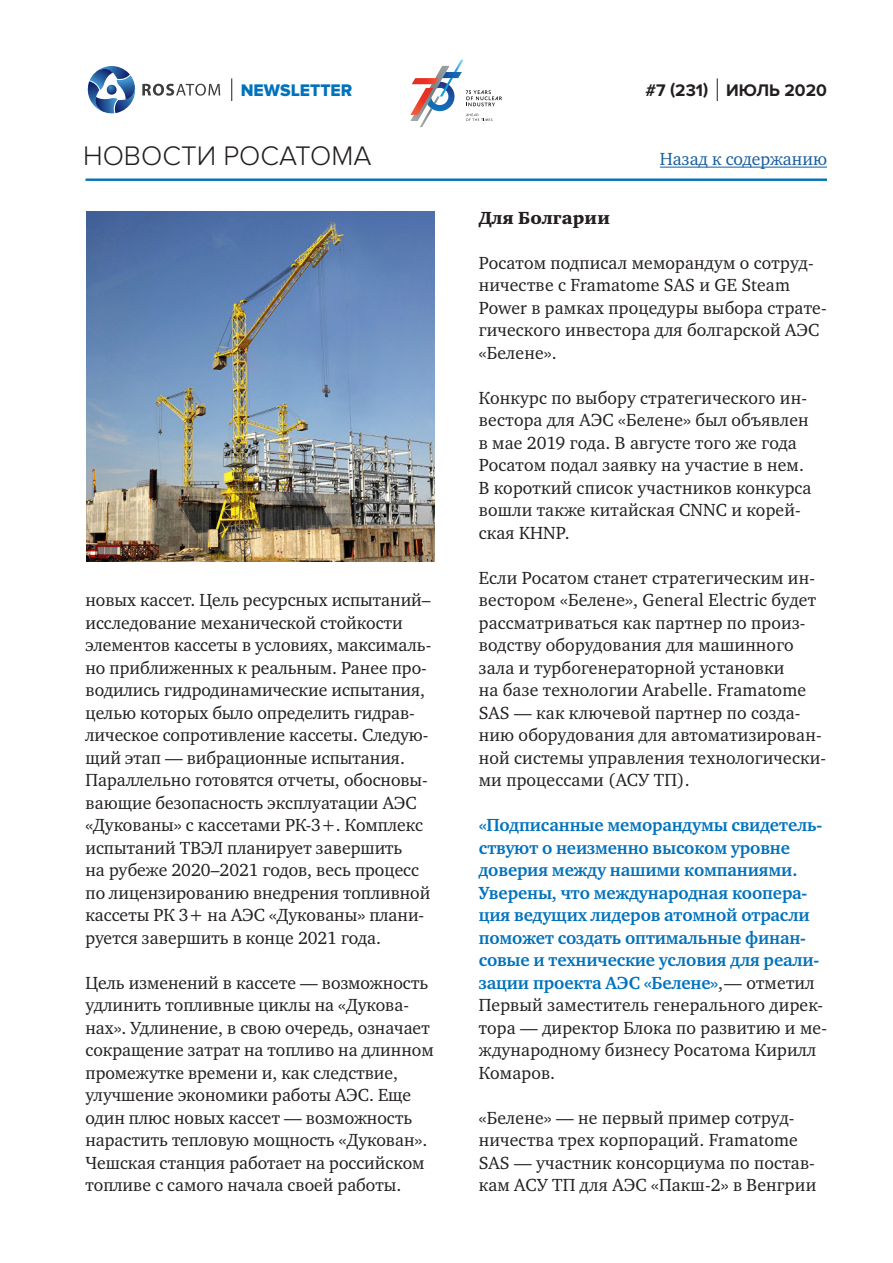
<style>
.page{position:relative;width:893px;height:1263px;background:#fff}
.page>*{position:absolute;margin:0;border:0;box-sizing:border-box;transform-origin:0 0}
.t1{font:300 27.9px "Proxima Nova";color:#231f20}
.main_text{font:18px/22.5px "Charter ITC";color:#231f20}
.main_text-2{font:700 18px/22.5px "Charter ITC";letter-spacing:-.01em;color:#0072bc}
.t2{font:18px "Charter ITC";color:#175d9e}
.subtitle{font:18px "Charter Black ITC";letter-spacing:.01em;color:#231f20}
.t3{font:700 17.4px "Proxima Nova";color:#231f20}
.t4{font:17.4px "Proxima Nova Extrabld";color:#0072bc}
.s1{font-weight:400;color:#231f20}
</style>
<div class="page">
<hr style="left:86px;top:179px;width:741px;height:2px;background:#0072bc">
<svg style="left:717px;top:78px;width:1px;height:23px"></svg>
<svg style="left:87px;top:66px;width:49px;height:48px"></svg>
<svg style="left:142px;top:84px;width:78px;height:12px"></svg>
<svg style="left:231px;top:78px;width:1px;height:23px"></svg>
<hr style="left:660px;top:167px;width:167px;height:1px;background:#175d9e">
<svg style="left:410px;top:60px;width:92px;height:67px"></svg>
<img style="left:86px;top:212px;width:348px;height:349px">
<p class="t4" style="left:241px;top:80px;width:113px">NEWSLETTER</p>
<p class="t3" style="left:645px;top:80px;width:183px">#7 (231) ИЮЛЬ 2020</p>
<h1 class="t1" style="left:83px;top:140px;width:290px">НОВОСТИ РОСАТОМА</h1>
<p class="t2" style="left:660px;top:148px;width:169px">Назад к содержанию</p>
<p class="main_text" style="left:86px;top:589px;width:347px">новых кассет. Цель ресурсных испытаний– исследование механической стойкости элементов кассеты в условиях, максималь‑ но приближенных к реальным. Ранее про‑ водились гидродинамические испытания, целью которых было определить гидрав‑ лическое сопротивление кассеты. Следую‑ щий этап — вибрационные испытания.<br>Параллельно готовятся отчеты, обосновы‑ вающие безопасность эксплуатации АЭС «Дукованы» с кассетами РК‑3+. Комплекс испытаний ТВЭЛ планирует завершить<br>на рубеже 2020–2021 годов, весь процесс по лицензированию внедрения топливной кассеты РК 3+ на АЭС «Дукованы» плани‑ руется завершить в конце 2021 года.</p>
<p class="main_text" style="left:86px;top:971px;width:350px">Цель изменений в кассете — возможность удлинить топливные циклы на «Дукова‑ нах». Удлинение, в свою очередь, означает сокращение затрат на топливо на длинном промежутке времени и, как следствие, улучшение экономики работы АЭС. Еще один плюс новых кассет — возможность нарастить тепловую мощность «Дукован».<br>Чешская станция работает на российском топливе с самого начала своей работы.</p>
<p class="subtitle" style="left:479px;top:206px;width:133px">Для Болгарии</p>
<p class="main_text" style="left:479px;top:251px;width:349px">Росатом подписал меморандум о сотруд‑ ничестве с Framatome SAS и GE Steam<br>Power в рамках процедуры выбора страте‑ гического инвестора для болгарской АЭС «Белене».</p>
<p class="main_text" style="left:479px;top:386px;width:334px">Конкурс по выбору стратегического ин‑ вестора для АЭС «Белене» был объявлен в мае 2019 года. В августе того же года Росатом подал заявку на участие в нем.<br>В короткий список участников конкурса вошли также китайская CNNC и корей‑ ская KHNP.</p>
<p class="main_text" style="left:479px;top:566px;width:349px">Если Росатом станет стратегическим ин‑ вестором «Белене», General Electric будет рассматриваться как партнер по произ‑ водству оборудования для машинного зала и турбогенераторной установки<br>на базе технологии Arabelle. Framatome SAS — как ключевой партнер по созда‑ нию оборудования для автоматизирован‑ ной системы управления технологически‑ ми процессами (АСУ ТП).</p>
<p class="main_text-2" style="left:479px;top:814px;width:350px">«Подписанные меморандумы свидетель‑ ствуют о неизменно высоком уровне доверия между нашими компаниями.<br>Уверены, что международная коопера‑ ция ведущих лидеров атомной отрасли поможет создать оптимальные финан‑ совые и технические условия для реали‑ зации проекта АЭС «Белене»<span class="s1">,— отметил Первый заместитель генерального дирек‑ тора — директор Блока по развитию и ме‑ ждународному бизнесу Росатома Кирилл Комаров.</span></p>
<p class="main_text" style="left:479px;top:1106px;width:339px">«Белене» — не первый пример сотруд‑ ничества трех корпораций. Framatome SAS — участник консорциума по постав‑ кам АСУ ТП для АЭС «Пакш‑2» в Венгрии</p>
</div>
